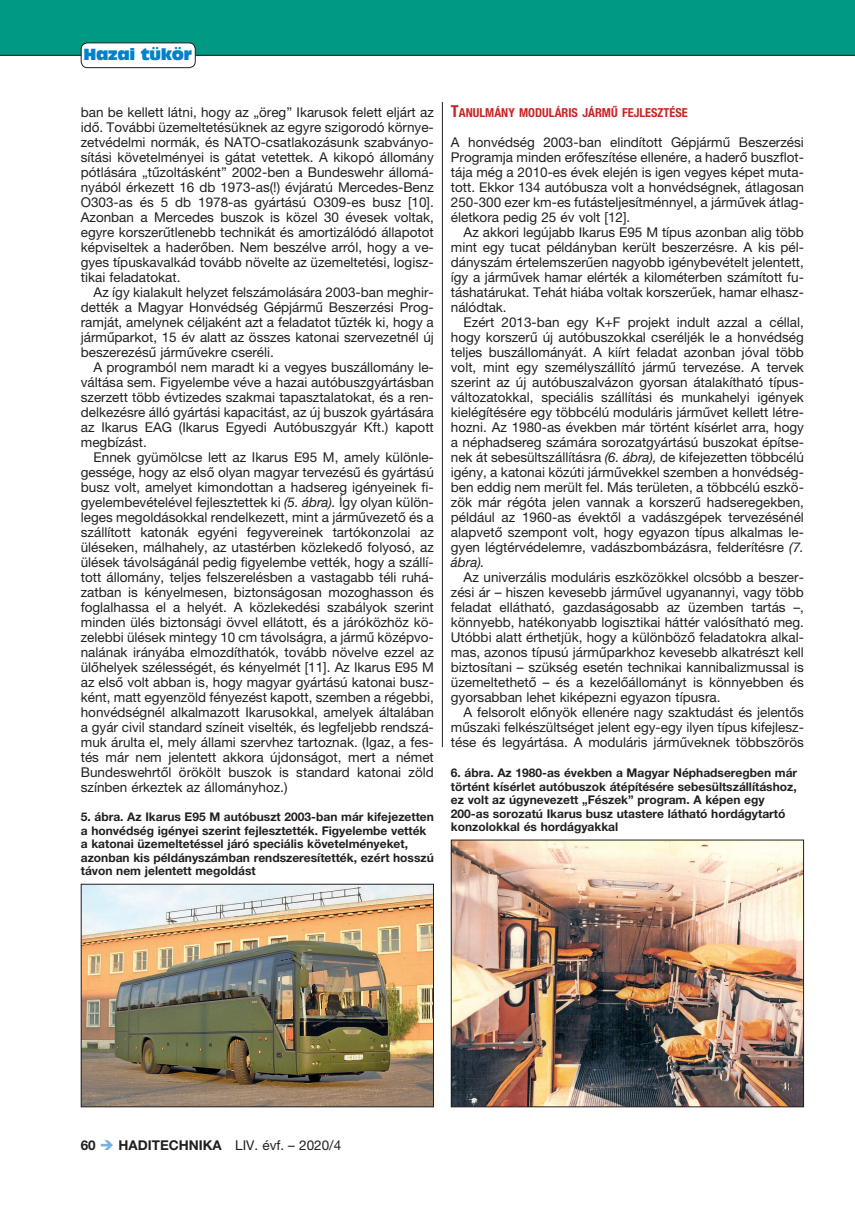
<style>
.page{position:relative;width:855px;height:1212px;background:#fff}
.page>*{position:absolute;margin:0;border:0;box-sizing:border-box;transform-origin:0 0}
.t1{font:15px "Antique Olive Compact";letter-spacing:-.02em;color:#0082c8}
.t2{font:13.5px/15px "Helvetica Neue LT Pro";color:#231f20;text-align:justify}
.t3{font:700 condensed 12.3px "Helvetica Neue LT Pro";color:#c62626}
.t4{font:700 12px/13.5px "Helvetica Neue LT Pro";color:#231f20}
.s1{font-style:italic}
.s2{font-size:16.5px}
.s3{font-weight:700}
.s4{color:#76b1df}
</style>
<div class="page">
<div style="left:0;top:0;width:855px;height:55px;background:#009a84"></div>
<hr style="left:0;top:55px;width:855px;height:1px;background:#231f20">
<div style="left:81px;top:43px;width:114px;height:25px;background:#fff;border-radius:6px"></div>
<div style="left:81px;top:43px;width:115px;height:25px;border:1px solid #231f20;border-radius:6px"></div>
<img style="left:83px;top:886px;width:349px;height:219px">
<div style="left:81px;top:884px;width:353px;height:223px;border:1px solid #231f20"></div>
<img style="left:453px;top:842px;width:349px;height:263px">
<div style="left:451px;top:840px;width:353px;height:267px;border:1px solid #231f20"></div>
<hr style="left:442px;top:102px;width:1px;height:645px;background:#231f20">
<p class="t1" style="left:83px;top:44px;width:110px">Hazai tükör</p>
<p class="t2" style="left:81px;top:105px;width:354px">ban be kellett látni, hogy az „öreg” Ikarusok felett eljárt az idő. További üzemeltetésüknek az egyre szigorodó környe&shy;zetvédelmi normák, és NATO-csatlakozásunk szabványo&shy;sítási követelményei is gátat vetettek. A kikopó állomány pótlására „tűzoltásként” 2002-ben a Bundeswehr állomá&shy;nyából érkezett 16 db 1973-as(!) évjáratú Mercedes-Benz O303-as és 5 db 1978-as gyártású O309-es busz [10].<br>Azonban a Mercedes buszok is közel 30 évesek voltak, egyre korszerűtlenebb technikát és amortizálódó állapotot képviseltek a haderőben. Nem beszélve arról, hogy a ve&shy;gyes típuskavalkád tovább növelte az üzemeltetési, logisz&shy;tikai feladatokat.</p>
<p class="t2" style="left:81px;top:285px;width:354px;text-indent:13px">Az így kialakult helyzet felszámolására 2003-ban meghir&shy;dették a Magyar Honvédség Gépjármű Beszerzési Prog&shy;ramját, amelynek céljaként azt a feladatot tűzték ki, hogy a járműparkot, 15 év alatt az összes katonai szervezetnél új beszerezésű járművekre cseréli.</p>
<p class="t2" style="left:81px;top:360px;width:354px;text-indent:13px">A programból nem maradt ki a vegyes buszállomány le&shy;váltása sem. Figyelembe véve a hazai autóbuszgyártásban szerzett több évtizedes szakmai tapasztalatokat, és a ren&shy;delkezésre álló gyártási kapacitást, az új buszok gyártására az Ikarus EAG (Ikarus Egyedi Autóbuszgyár Kft.) kapott megbízást.</p>
<p class="t2" style="left:81px;top:450px;width:354px;text-indent:13px">Ennek gyümölcse lett az Ikarus E95 M, amely különle&shy;gessége, hogy az első olyan magyar tervezésű és gyártású busz volt, amelyet kimondottan a hadsereg igényeinek fi&shy;gyelembevételével fejlesztettek ki <span class="s1">(5. ábra).</span> Így olyan külön&shy;leges megoldásokkal rendelkezett, mint a járművezető és a szállított katonák egyéni fegyvereinek tartókonzolai az üléseken, málhahely, az utastérben közlekedő folyosó, az ülések távolságánál pedig figyelembe vették, hogy a szállí&shy;tott állomány, teljes felszerelésben a vastagabb téli ruhá&shy;zatban is kényelmesen, biztonságosan mozoghasson és foglalhassa el a helyét. A közlekedési szabályok szerint minden ülés biztonsági övvel ellátott, és a járóközhöz kö&shy;zelebbi ülések mintegy 10 cm távolságra, a jármű középvo&shy;nalának irányába elmozdíthatók, tovább növelve ezzel az ülőhelyek szélességét, és kényelmét [11]. Az Ikarus E95 M az első volt abban is, hogy magyar gyártású katonai busz&shy;ként, matt egyenzöld fényezést kapott, szemben a régebbi, honvédségnél alkalmazott Ikarusokkal, amelyek általában a gyár civil standard színeit viselték, és legfeljebb rendszá&shy;muk árulta el, mely állami szervhez tartoznak. (Igaz, a fes&shy;tés már nem jelentett akkora újdonságot, mert a német Bundeswehrtől örökölt buszok is standard katonai zöld színben érkeztek az állományhoz.)</p>
<p class="t4" style="left:81px;top:810px;width:354px">5. ábra. Az Ikarus E95 M autóbuszt 2003-ban már kifejezetten a honvédség igényei szerint fejlesztették. Figyelembe vették a katonai üzemeltetéssel járó speciális követelményeket, azonban kis példányszámban rendszeresítették, ezért hosszú távon nem jelentett megoldást</p>
<p class="t3" style="left:451px;top:105px;width:238px"><span class="s2">T</span>ANULMÁNY MODULÁRIS JÁRMŰ FEJLESZTÉSE</p>
<p class="t2" style="left:451px;top:135px;width:354px">A honvédség 2003-ban elindított Gépjármű Beszerzési Programja minden erőfeszítése ellenére, a haderő buszflot&shy;tája még a 2010-es évek elején is igen vegyes képet muta&shy;tott. Ekkor 134 autóbusza volt a honvédségnek, átlagosan 250-300 ezer km-es futásteljesítménnyel, a járművek átlag&shy;életkora pedig 25 év volt [12].</p>
<p class="t2" style="left:451px;top:225px;width:354px;text-indent:13px">Az akkori legújabb Ikarus E95 M típus azonban alig több mint egy tucat példányban került beszerzésre. A kis pél&shy;dányszám értelemszerűen nagyobb igénybevételt jelentett, így a járművek hamar elérték a kilométerben számított fu&shy;táshatárukat. Tehát hiába voltak korszerűek, hamar elhasz&shy;nálódtak.</p>
<p class="t2" style="left:451px;top:315px;width:354px;text-indent:13px">Ezért 2013-ban egy K+F projekt indult azzal a céllal, hogy korszerű új autóbuszokkal cseréljék le a honvédség teljes buszállományát. A kiírt feladat azonban jóval több volt, mint egy személyszállító jármű tervezése. A tervek szerint az új autóbuszalvázon gyorsan átalakítható típus&shy;változatokkal, speciális szállítási és munkahelyi igények kielégítésére egy többcélú moduláris járművet kellett létre&shy;hozni. Az 1980-as években már történt kísérlet arra, hogy a néphadsereg számára sorozatgyártású buszokat építse&shy;nek át sebesültszállításra <span class="s1">(6. ábra),</span> de kifejezetten többcélú igény, a katonai közúti járművekkel szemben a honvédség&shy;ben eddig nem merült fel. Más területen, a többcélú eszkö&shy;zök már régóta jelen vannak a korszerű hadseregekben, például az 1960-as évektől a vadászgépek tervezésénél alapvető szempont volt, hogy egyazon típus alkalmas le&shy;gyen légtérvédelemre, vadászbombázásra, felderítésre <span class="s1">(7. ábra).</span></p>
<p class="t2" style="left:451px;top:570px;width:354px;text-indent:13px">Az univerzális moduláris eszközökkel olcsóbb a beszer&shy;zési ár – hiszen kevesebb járművel ugyanannyi, vagy több feladat ellátható, gazdaságosabb az üzemben tartás –, könnyebb, hatékonyabb logisztikai háttér valósítható meg.<br>Utóbbi alatt érthetjük, hogy a különböző feladatokra alkal&shy;mas, azonos típusú járműparkhoz kevesebb alkatrészt kell biztosítani – szükség esetén technikai kannibalizmussal is üzemeltethető – és a kezelőállományt is könnyebben és gyorsabban lehet kiképezni egyazon típusra.</p>
<p class="t2" style="left:451px;top:705px;width:354px;text-indent:13px">A felsorolt előnyök ellenére nagy szaktudást és jelentős műszaki felkészültséget jelent egy-egy ilyen típus kifejlesz&shy;tése és legyártása. A moduláris járműveknek többszörös</p>
<p class="t4" style="left:451px;top:766px;width:348px">6. ábra. Az 1980-as években a Magyar Néphadseregben már történt kísérlet autóbuszok átépítésére sebesültszállításhoz, ez volt az úgynevezett „Fészek” program. A képen egy 200-as sorozatú Ikarus busz utastere látható hordágytartó konzolokkal és hordágyakkal</p>
<p class="t2" style="left:81px;top:1137px;width:262px"><span class="s3">60</span> <span class="s4">➔</span> <span class="s3">HADITECHNIKA</span> LIV. évf. – 2020/4</p>
</div>
